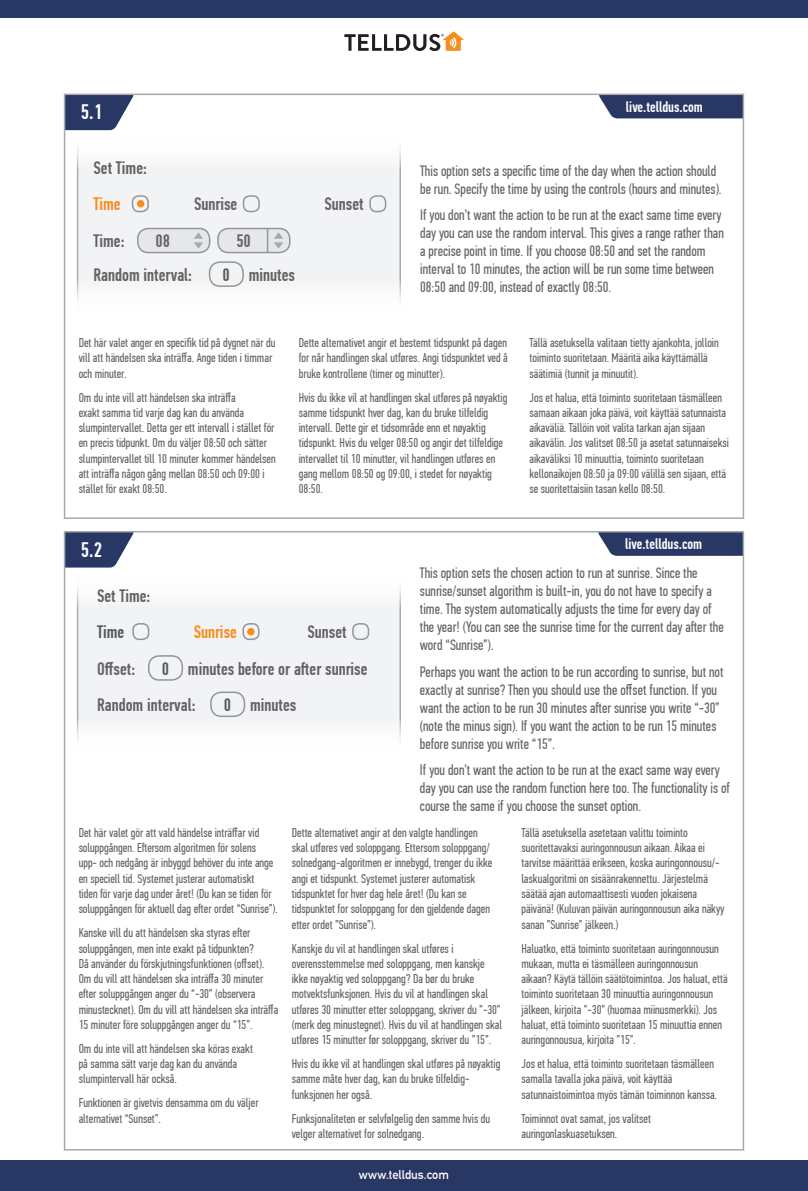
<style>
.page{position:relative;width:808px;height:1191px;background:#fff}
.page>*{position:absolute;margin:0;border:0;box-sizing:border-box;transform-origin:0 0}
.t1{font:500 21px "PF Din Text Comp Pro";color:#fff}
.t2{font:500 18px "PF Din Text Comp Pro";color:#636366}
.t3{font:500 18px "PF Din Text Comp Pro";color:#f68e1e}
.t4{font:500 18px "PF Din Text Comp Pro";color:#57585a}
.t5{font:15px/18px "PF Din Text Comp Pro";color:#636366}
.t6{font:500 15px "PF Din Text Comp Pro";color:#fff}
.t7{font:12.75px/15.3px "PF Din Text Comp Pro";color:#636366}
.t8{font:700 12.45px "DIN Alternate";color:#fff}
.s1{color:#57585a}
</style>
<div class="page">
<div style="left:0;top:1160px;width:808px;height:31px;background:#283764"></div>
<div style="left:0;top:0;width:808px;height:18px;background:#283764"></div>
<svg style="left:344px;top:31px;width:120px;height:20px"></svg>
<div style="left:77px;top:574px;width:324px;height:177px;background:#f2f3f4;border:2px solid #a8a9ad"></div>
<div style="left:77px;top:136px;width:324px;height:177px;background:#f2f3f4;border:2px solid #a8a9ad"></div>
<div style="left:599px;top:97px;width:142px;height:21px;background:#283764"></div>
<svg style="left:67px;top:97px;width:66px;height:33px;background:#47547a"></svg>
<div style="left:64px;top:94px;width:680px;height:425px;border:2px solid #a8a9ad"></div>
<svg style="left:598px;top:534px;width:143px;height:22px;background:#34426d"></svg>
<svg style="left:67px;top:534px;width:66px;height:33px;background:#465379"></svg>
<div style="left:243px;top:195px;width:17px;height:17px;border:2px solid #939598;border-radius:6px"></div>
<div style="left:369px;top:195px;width:17px;height:17px;border:2px solid #939598;border-radius:6px"></div>
<div style="left:352px;top:623px;width:17px;height:17px;border:2px solid #939598;border-radius:6px"></div>
<div style="left:132px;top:195px;width:17px;height:17px;border:2px solid #939598;border-radius:6px"></div>
<div style="left:137px;top:200px;width:7px;height:7px;background:#f68e1e;border-radius:50%"></div>
<div style="left:132px;top:623px;width:17px;height:17px;border:2px solid #939598;border-radius:6px"></div>
<div style="left:138px;top:228px;width:72px;height:24px;background:#e6e7e9;border-radius:10px"></div>
<div style="left:137px;top:228px;width:73px;height:25px;border:2px solid #939598;border-radius:10px"></div>
<svg style="left:194px;top:232px;width:9px;height:17px"></svg>
<div style="left:218px;top:228px;width:72px;height:24px;background:#e6e7e9;border-radius:10px"></div>
<div style="left:217px;top:228px;width:73px;height:25px;border:2px solid #939598;border-radius:10px"></div>
<svg style="left:267px;top:229px;width:1px;height:23px"></svg>
<svg style="left:274px;top:232px;width:9px;height:17px"></svg>
<div style="left:209px;top:261px;width:35px;height:26px;border:2px solid #939598;border-radius:10px"></div>
<div style="left:210px;top:691px;width:35px;height:26px;border:2px solid #939598;border-radius:10px"></div>
<div style="left:148px;top:655px;width:35px;height:25px;border:2px solid #939598;border-radius:10px"></div>
<div style="left:242px;top:623px;width:17px;height:17px;border:2px solid #939598;border-radius:6px"></div>
<div style="left:247px;top:628px;width:8px;height:7px;background:#f68e1e;border-radius:50%"></div>
<h1 class="t1" style="left:81px;top:100px;width:23px">5.1</h1>
<h2 class="t2" style="left:94px;top:157px;width:55px">Set Time:</h2>
<h2 class="t3" style="left:94px;top:194px;width:29px">Time</h2>
<h2 class="t2" style="left:194px;top:194px;width:45px">Sunrise</h2>
<h2 class="t2" style="left:324px;top:194px;width:41px">Sunset</h2>
<h2 class="t2" style="left:94px;top:231px;width:32px">Time:</h2>
<h2 class="t2" style="left:156px;top:231px;width:16px">08</h2>
<h2 class="t2" style="left:236px;top:231px;width:16px">50</h2>
<h2 class="t2" style="left:94px;top:264px;width:100px">Random interval:</h2>
<h2 class="t2" style="left:223px;top:264px;width:74px"><span class="s1">0</span> minutes</h2>
<p class="t6" style="left:626px;top:98px;width:78px">live.telldus.com</p>
<p class="t5" style="left:420px;top:162px;width:303px">This option sets a specific time of the day when the action should be run. Specify the time by using the controls (hours and minutes).</p>
<p class="t5" style="left:420px;top:206px;width:305px">If you don’t want the action to be run at the exact same time every day you can use the random interval. This gives a range rather than a precise point in time. If you choose 08:50 and set the random interval to 10 minutes, the action will be run some time between 08:50 and 09:00, instead of exactly 08:50.</p>
<p class="t7" style="left:79px;top:335px;width:198px">Det här valet anger en specifik tid på dygnet när du vill att händelsen ska inträffa. Ange tiden i timmar och minuter.</p>
<p class="t7" style="left:79px;top:390px;width:199px">Om du inte vill att händelsen ska inträffa<br>exakt samma tid varje dag kan du använda slumpintervallet. Detta ger ett intervall i stället för en precis tidpunkt. Om du väljer 08:50 och sätter slumpintervallet till 10 minuter kommer händelsen att inträffa någon gång mellan 08:50 och 09:00 i stället för exakt 08:50.</p>
<h1 class="t1" style="left:81px;top:537px;width:23px">5.2</h1>
<p class="t7" style="left:299px;top:335px;width:211px;text-align:justify">Dette alternativet angir et bestemt tidspunkt på dagen for når handlingen skal utføres. Angi tidspunktet ved å bruke kontrollene (timer og minutter).</p>
<p class="t7" style="left:299px;top:390px;width:210px">Hvis du ikke vil at handlingen skal utføres på nøyaktig samme tidspunkt hver dag, kan du bruke tilfeldig intervall. Dette gir et tidsområde enn et nøyaktig tidspunkt. Hvis du velger 08:50 og angir det tilfeldige intervallet til 10 minutter, vil handlingen utføres en gang mellom 08:50 og 09:00, i stedet for nøyaktig 08:50.</p>
<p class="t7" style="left:529px;top:335px;width:191px">Tällä asetuksella valitaan tietty ajankohta, jolloin toiminto suoritetaan. Määritä aika käyttämällä säätimiä (tunnit ja minuutit).</p>
<p class="t7" style="left:529px;top:390px;width:201px">Jos et halua, että toiminto suoritetaan täsmälleen samaan aikaan joka päivä, voit käyttää satunnaista aikaväliä. Tällöin voit valita tarkan ajan sijaan aikavälin. Jos valitset 08:50 ja asetat satunnaiseksi aikaväliksi 10 minuuttia, toiminto suoritetaan kellonaikojen 08:50 ja 09:00 välillä sen sijaan, että se suoritettaisiin tasan kello 08:50.</p>
<p class="t6" style="left:625px;top:535px;width:78px">live.telldus.com</p>
<h2 class="t2" style="left:97px;top:585px;width:55px">Set Time:</h2>
<h2 class="t4" style="left:97px;top:621px;width:29px">Time</h2>
<h2 class="t3" style="left:194px;top:621px;width:45px">Sunrise</h2>
<h2 class="t2" style="left:307px;top:621px;width:41px">Sunset</h2>
<h2 class="t2" style="left:97px;top:658px;width:40px">Offset:</h2>
<h2 class="t2" style="left:162px;top:658px;width:207px"><span class="s1">0</span> minutes before or after sunrise</h2>
<h2 class="t2" style="left:97px;top:694px;width:100px">Random interval:</h2>
<h2 class="t2" style="left:224px;top:694px;width:74px"><span class="s1">0</span> minutes</h2>
<p class="t5" style="left:420px;top:564px;width:305px">This option sets the chosen action to run at sunrise. Since the sunrise/sunset algorithm is built-in, you do not have to specify a time. The system automatically adjusts the time for every day of the year! (You can see the sunrise time for the current day after the word “Sunrise”).</p>
<p class="t5" style="left:420px;top:662px;width:305px">Perhaps you want the action to be run according to sunrise, but not exactly at sunrise? Then you should use the offset function. If you want the action to be run 30 minutes after sunrise you write “-30” (note the minus sign). If you want the action to be run 15 minutes before sunrise you write “15”.</p>
<p class="t5" style="left:420px;top:761px;width:312px">If you don’t want the action to be run at the exact same way every day you can use the random function here too. The functionality is of course the same if you choose the sunset option.</p>
<p class="t7" style="left:79px;top:825px;width:200px">Det här valet gör att vald händelse inträffar vid soluppgången. Eftersom algoritmen för solens upp- och nedgång är inbyggd behöver du inte ange en speciell tid. Systemet justerar automatiskt<br>tiden för varje dag under året! (Du kan se tiden för soluppgången för aktuell dag efter ordet “Sunrise”).</p>
<p class="t7" style="left:79px;top:925px;width:201px">Kanske vill du att händelsen ska styras efter soluppgången, men inte exakt på tidpunkten?<br>Då använder du förskjutningsfunktionen (offset).<br>Om du vill att händelsen ska inträffa 30 minuter efter soluppgången anger du “-30” (observera minustecknet). Om du vill att händelsen ska inträffa 15 minuter före soluppgången anger du “15”.</p>
<p class="t7" style="left:79px;top:1041px;width:176px">Om du inte vill att händelsen ska köras exakt på samma sätt varje dag kan du använda slumpintervall här också.</p>
<p class="t7" style="left:79px;top:1095px;width:181px">Funktionen är givetvis densamma om du väljer alternativet “Sunset”.</p>
<p class="t7" style="left:292px;top:825px;width:202px">Dette alternativet angir at den valgte handlingen skal utføres ved soloppgang. Ettersom soloppgang/ solnedgang-algoritmen er innebygd, trenger du ikke angi et tidspunkt. Systemet justerer automatisk tidspunktet for hver dag hele året! (Du kan se tidspunktet for soloppgang for den gjeldende dagen etter ordet ”Sunrise”).</p>
<p class="t7" style="left:292px;top:940px;width:212px">Kanskje du vil at handlingen skal utføres i overensstemmelse med soloppgang, men kanskje ikke nøyaktig ved soloppgang? Da bør du bruke motvektsfunksjonen. Hvis du vil at handlingen skal utføres 30 minutter etter soloppgang, skriver du ”-30” (merk deg minustegnet). Hvis du vil at handlingen skal utføres 15 minutter før soloppgang, skriver du ”15”.</p>
<p class="t7" style="left:292px;top:1056px;width:210px">Hvis du ikke vil at handlingen skal utføres på nøyaktig samme måte hver dag, kan du bruke tilfeldig&shy;funksjonen her også.</p>
<p class="t7" style="left:292px;top:1110px;width:200px">Funksjonaliteten er selvfølgelig den samme hvis du velger alternativet for solnedgang.</p>
<p class="t8" style="left:359px;top:1165px;width:92px">www.telldus.com</p>
<p class="t7" style="left:521px;top:825px;width:205px">Tällä asetuksella asetetaan valittu toiminto suoritettavaksi auringonnousun aikaan. Aikaa ei tarvitse määrittää erikseen, koska auringonnousu/- laskualgoritmi on sisäänrakennettu. Järjestelmä säätää ajan automaattisesti vuoden jokaisena päivänä! (Kuluvan päivän auringonnousun aika näkyy sanan ”Sunrise” jälkeen.)</p>
<p class="t7" style="left:521px;top:940px;width:208px">Haluatko, että toiminto suoritetaan auringonnousun mukaan, mutta ei täsmälleen auringonnousun aikaan? Käytä tällöin säätötoimintoa. Jos haluat, että toiminto suoritetaan 30 minuuttia auringonnousun jälkeen, kirjoita ”-30” (huomaa miinusmerkki). Jos haluat, että toiminto suoritetaan 15 minuuttia ennen auringonnousua, kirjoita ”15”.</p>
<p class="t7" style="left:521px;top:1056px;width:197px">Jos et halua, että toiminto suoritetaan täsmälleen samalla tavalla joka päivä, voit käyttää satunnaistoimintoa myös tämän toiminnon kanssa.</p>
<p class="t7" style="left:521px;top:1110px;width:131px">Toiminnot ovat samat, jos valitset auringonlaskuasetuksen.</p>
</div>
